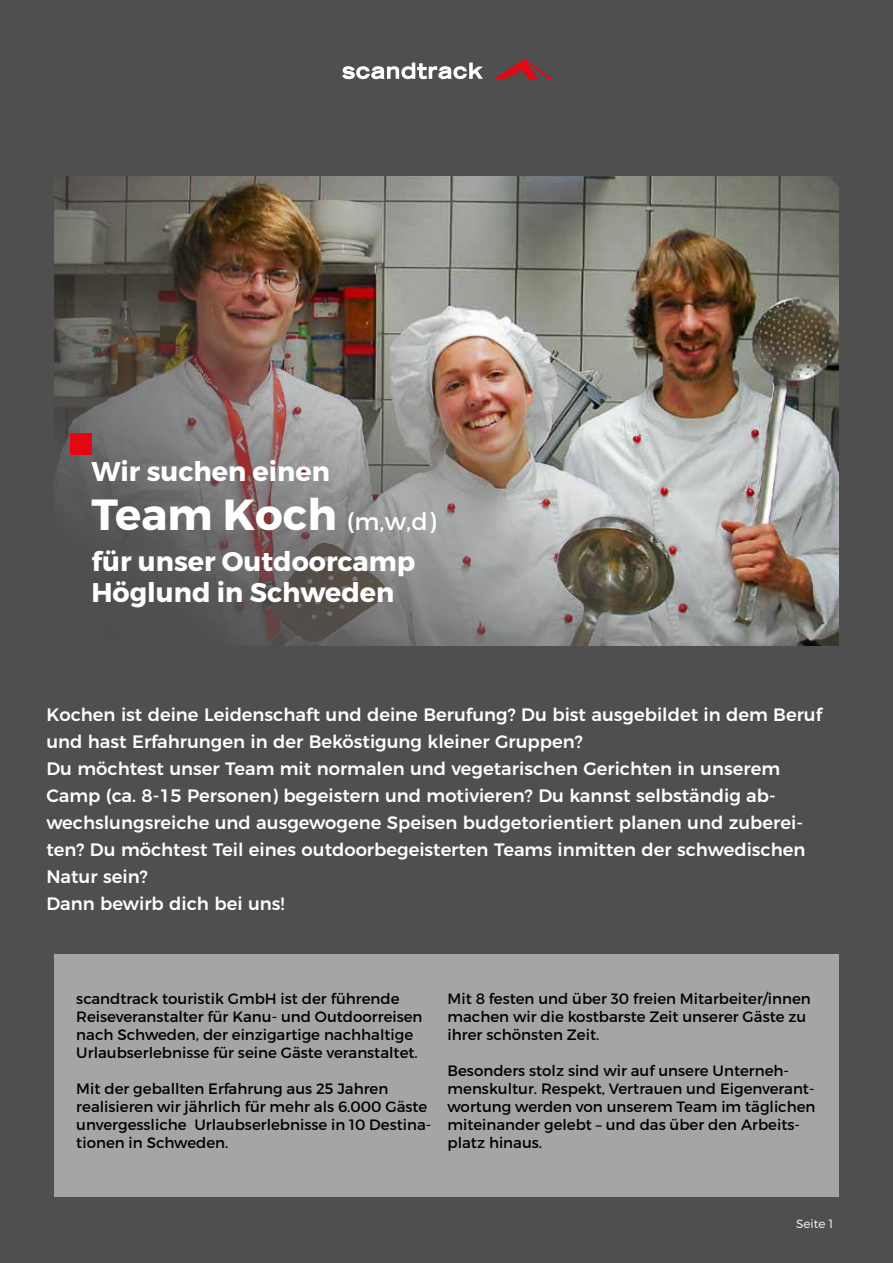
<style>
.page{position:relative;width:893px;height:1263px;background:#504f4f}
.page>*{position:absolute;margin:0;border:0;box-sizing:border-box;transform-origin:0 0}
.t1{font:700 43.5px "Montserrat";color:#fff}
.t2{font:700 27px/31.5px "Montserrat";color:#fff}
.t3{font:500 18px/27px "Montserrat";color:#fff}
.t4{font:15px/18px "Montserrat";color:#000}
.t5{font:300 12px "Montserrat";color:#fff}
.s1{font-weight:400;font-size:24px}
</style>
<div class="page">
<img style="left:54px;top:176px;width:785px;height:470px">
<svg style="left:342px;top:63px;width:141px;height:16px"></svg>
<svg style="left:495px;top:60px;width:56px;height:19px"></svg>
<div style="left:70px;top:433px;width:21px;height:21px;background:#e30613"></div>
<div style="left:54px;top:955px;width:785px;height:242px;background:#a6a5a5"></div>
<h2 class="t2" style="left:91px;top:456px;width:240px">Wir suchen einen</h2>
<h1 class="t1" style="left:91px;top:488px;width:346px">Team Koch <span class="s1">(m,w,d)</span></h1>
<h2 class="t2" style="left:91px;top:546px;width:325px">für unser Outdoorcamp<br>Höglund in Schweden</h2>
<p class="t3" style="left:46px;top:700px;width:777px">Kochen ist deine Leidenschaft und deine Berufung? Du bist ausgebildet in dem Beruf und hast Erfahrungen in der Beköstigung kleiner Gruppen?<br>Du möchtest unser Team mit normalen und vegetarischen Gerichten in unserem Camp (ca. 8-15 Personen) begeistern und motivieren? Du kannst selbständig ab&shy;wechslungsreiche und ausgewogene Speisen budgetorientiert planen und zuberei&shy;ten? Du möchtest Teil eines outdoorbegeisterten Teams inmitten der schwedischen Natur sein?<br>Dann bewirb dich bei uns!</p>
<p class="t4" style="left:76px;top:989px;width:348px">scandtrack touristik GmbH ist der führende Reiseveranstalter für Kanu- und Outdoorreisen nach Schweden, der einzigartige nachhaltige Urlaubserlebnisse für seine Gäste veranstaltet.</p>
<p class="t4" style="left:76px;top:1079px;width:357px">Mit der geballten Erfahrung aus 25 Jahren realisieren wir jährlich für mehr als 6.000 Gäste unvergessliche Urlaubserlebnisse in 10 Destina&shy;tionen in Schweden.</p>
<p class="t4" style="left:448px;top:989px;width:365px">Mit 8 festen und über 30 freien Mitarbeiter/innen machen wir die kostbarste Zeit unserer Gäste zu ihrer schönsten Zeit.</p>
<p class="t4" style="left:448px;top:1061px;width:369px">Besonders stolz sind wir auf unsere Unterneh&shy;menskultur. Respekt, Vertrauen und Eigenverant&shy;wortung werden von unserem Team im täglichen miteinander gelebt – und das über den Arbeits&shy;platz hinaus.</p>
<p class="t5" style="left:796px;top:1216px;width:38px">Seite 1</p>
</div>
